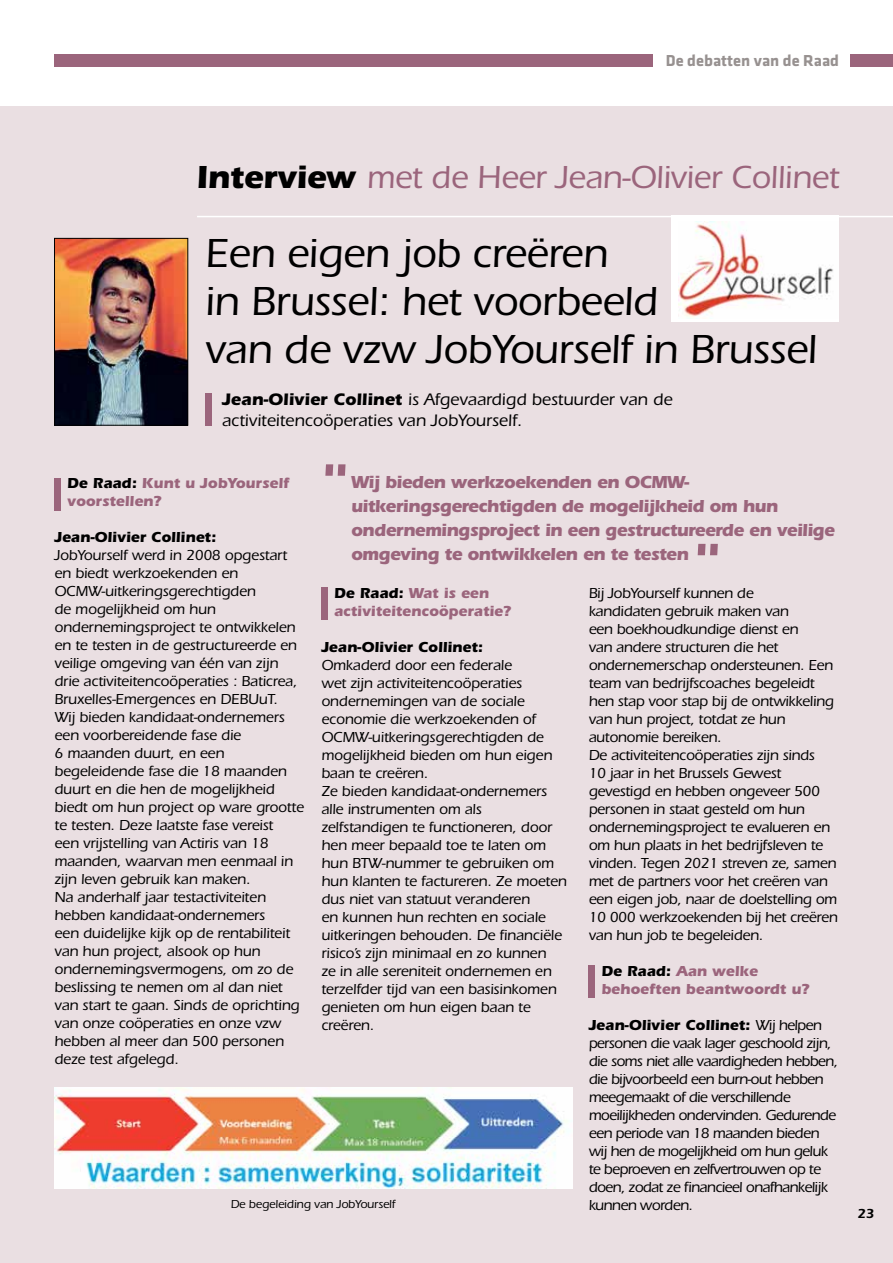
<style>
.page{position:relative;width:893px;height:1263px;background:#fff}
.page>*{position:absolute;margin:0;border:0;box-sizing:border-box;transform-origin:0 0}
.t1{font:700 60px "ITC Eras Std";color:#9b657c}
.t2{font:500 42px/48px "ITC Eras Std";letter-spacing:-.01em;color:#000}
.t3{font:500 33px "ITC Eras Std";letter-spacing:-.01em;color:#9b657c}
.t4{font:700 18px/24px "ITC Eras Std";letter-spacing:-.03em;color:#9b657c}
.t5{font:500 17.25px/21px "ITC Eras Std";color:#000}
.t6{font:16.5px "Klavika Bold Bold OSTF";color:#979190}
.t7{font:500 15px/18px "ITC Eras Std";letter-spacing:-.01em;color:#000}
.t8{font:500 15px/18px "ITC Eras Std";letter-spacing:-.04em;color:#000}
.t9{font:700 15px/18px "ITC Eras Std";color:#9b657c}
.t10{font:700 15px "ITC Eras Std";color:#000}
.t11{font:600 13.5px "ITC Eras Std";color:#000}
.t12{font:500 12px "ITC Eras Std";letter-spacing:-.01em;color:#000}
.s1{font-weight:700;color:#000}
.s2{font-weight:700}
.s3{color:#000}
</style>
<div class="page">
<div style="left:850px;top:54px;width:43px;height:13px;background:#9b657c"></div>
<div style="left:0;top:106px;width:893px;height:1157px;background:#eadfe2"></div>
<div style="left:54px;top:54px;width:598px;height:13px;background:#9b657c"></div>
<img style="left:56px;top:240px;width:130px;height:183px">
<div style="left:54px;top:238px;width:134px;height:187px;border:1px solid #000"></div>
<div style="left:205px;top:393px;width:7px;height:32px;background:#9b657c"></div>
<hr style="left:197px;top:216px;width:696px;height:1px;background:#fff">
<div style="left:54px;top:478px;width:7px;height:32px;background:#9b657c"></div>
<div style="left:321px;top:588px;width:7px;height:32px;background:#9b657c"></div>
<div style="left:589px;top:966px;width:6px;height:32px;background:#9b657c"></div>
<div style="left:671px;top:216px;width:168px;height:106px;background:#fff"></div>
<img style="left:678px;top:221px;width:155px;height:97px">
<img style="left:54px;top:1087px;width:518px;height:102px">
<p class="t6" style="left:666px;top:51px;width:175px">De debatten van de Raad</p>
<h3 class="t3" style="left:196px;top:159px;width:644px"><span class="s1">Interview</span> met de Heer Jean-Olivier Collinet</h3>
<h2 class="t2" style="left:205px;top:229px;width:613px">Een eigen job creëren<br>in Brussel: het voorbeeld<br>van de vzw JobYourself in Brussel</h2>
<p class="t5" style="left:222px;top:389px;width:452px"><span class="s2">Jean-Olivier Collinet</span> is Afgevaardigd bestuurder van de activiteitencoöperaties van JobYourself.</p>
<h1 class="t1" style="left:322px;top:450px;width:27px">"</h1>
<p class="t4" style="left:351px;top:470px;width:485px">Wij bieden werkzoekenden en OCMW&shy;uitkeringsgerechtigden de mogelijkheid om hun ondernemingsproject in een gestructureerde en veilige omgeving te ontwikkelen en te testen</p>
<p class="t9" style="left:67px;top:474px;width:224px"><span class="s3">De Raad:</span> Kunt u JobYourself voorstellen?</p>
<p class="t10" style="left:54px;top:529px;width:163px">Jean-Olivier Collinet:</p>
<p class="t7" style="left:54px;top:547px;width:251px">JobYourself werd in 2008 opgestart en biedt werkzoekenden en<br>OCMW-uitkeringsgerechtigden<br>de mogelijkheid om hun ondernemingsproject te ontwikkelen en te testen in de gestructureerde en veilige omgeving van één van zijn drie activiteitencoöperaties : Baticrea,<br>Bruxelles-Emergences en DEBUuT.<br>Wij bieden kandidaat-ondernemers een voorbereidende fase die<br>6 maanden duurt, en een begeleidende fase die 18 maanden duurt en die hen de mogelijkheid biedt om hun project op ware grootte te testen. Deze laatste fase vereist<br>een vrijstelling van Actiris van 18 maanden, waarvan men eenmaal in zijn leven gebruik kan maken.<br>Na anderhalf jaar testactiviteiten hebben kandidaat-ondernemers<br>een duidelijke kijk op de rentabiliteit van hun project, alsook op hun ondernemingsvermogens, om zo de beslissing te nemen om al dan niet van start te gaan. Sinds de oprichting van onze coöperaties en onze vzw hebben al meer dan 500 personen deze test afgelegd.</p>
<h1 class="t1" style="left:694px;top:529px;width:27px">"</h1>
<p class="t7" style="left:589px;top:584px;width:251px">Bij JobYourself kunnen de<br>kandidaten gebruik maken van<br>een boekhoudkundige dienst en<br>van andere structuren die het ondernemerschap ondersteunen. Een team van bedrijfscoaches begeleidt hen stap voor stap bij de ontwikkeling van hun project, totdat ze hun autonomie bereiken.<br>De activiteitencoöperaties zijn sinds<br>10 jaar in het Brussels Gewest gevestigd en hebben ongeveer 500 personen in staat gesteld om hun ondernemingsproject te evalueren en om hun plaats in het bedrijfsleven te vinden. Tegen 2021 streven ze, samen met de partners voor het creëren van een eigen job, naar de doelstelling om<br>10 000 werkzoekenden bij het creëren van hun job te begeleiden.</p>
<p class="t9" style="left:601px;top:962px;width:209px"><span class="s3">De Raad:</span> Aan welke behoeften beantwoordt u?</p>
<p class="t8" style="left:589px;top:1016px;width:251px"><span class="s2">Jean-Olivier Collinet:</span> Wij helpen personen die vaak lager geschoold zijn, die soms niet alle vaardigheden hebben, die bijvoorbeeld een burn-out hebben meegemaakt of die verschillende moeilijkheden ondervinden. Gedurende een periode van 18 maanden bieden wij hen de mogelijkheid om hun geluk te beproeven en zelfvertrouwen op te doen, zodat ze financieel onafhankelijk kunnen worden.</p>
<p class="t9" style="left:334px;top:584px;width:178px"><span class="s3">De Raad:</span> Wat is een activiteitencoöperatie?</p>
<p class="t10" style="left:321px;top:638px;width:163px">Jean-Olivier Collinet:</p>
<p class="t7" style="left:321px;top:656px;width:247px">Omkaderd door een federale<br>wet zijn activiteitencoöperaties ondernemingen van de sociale economie die werkzoekenden of<br>OCMW-uitkeringsgerechtigden de mogelijkheid bieden om hun eigen baan te creëren.<br>Ze bieden kandidaat-ondernemers alle instrumenten om als zelfstandigen te functioneren, door hen meer bepaald toe te laten om hun BTW-nummer te gebruiken om hun klanten te factureren. Ze moeten dus niet van statuut veranderen<br>en kunnen hun rechten en sociale uitkeringen behouden. De financiële risico’s zijn minimaal en zo kunnen<br>ze in alle sereniteit ondernemen en terzelfder tijd van een basisinkomen genieten om hun eigen baan te creëren.</p>
<p class="t12" style="left:231px;top:1198px;width:166px">De begeleiding van JobYourself</p>
<p class="t11" style="left:857px;top:1206px;width:19px">23</p>
</div>
